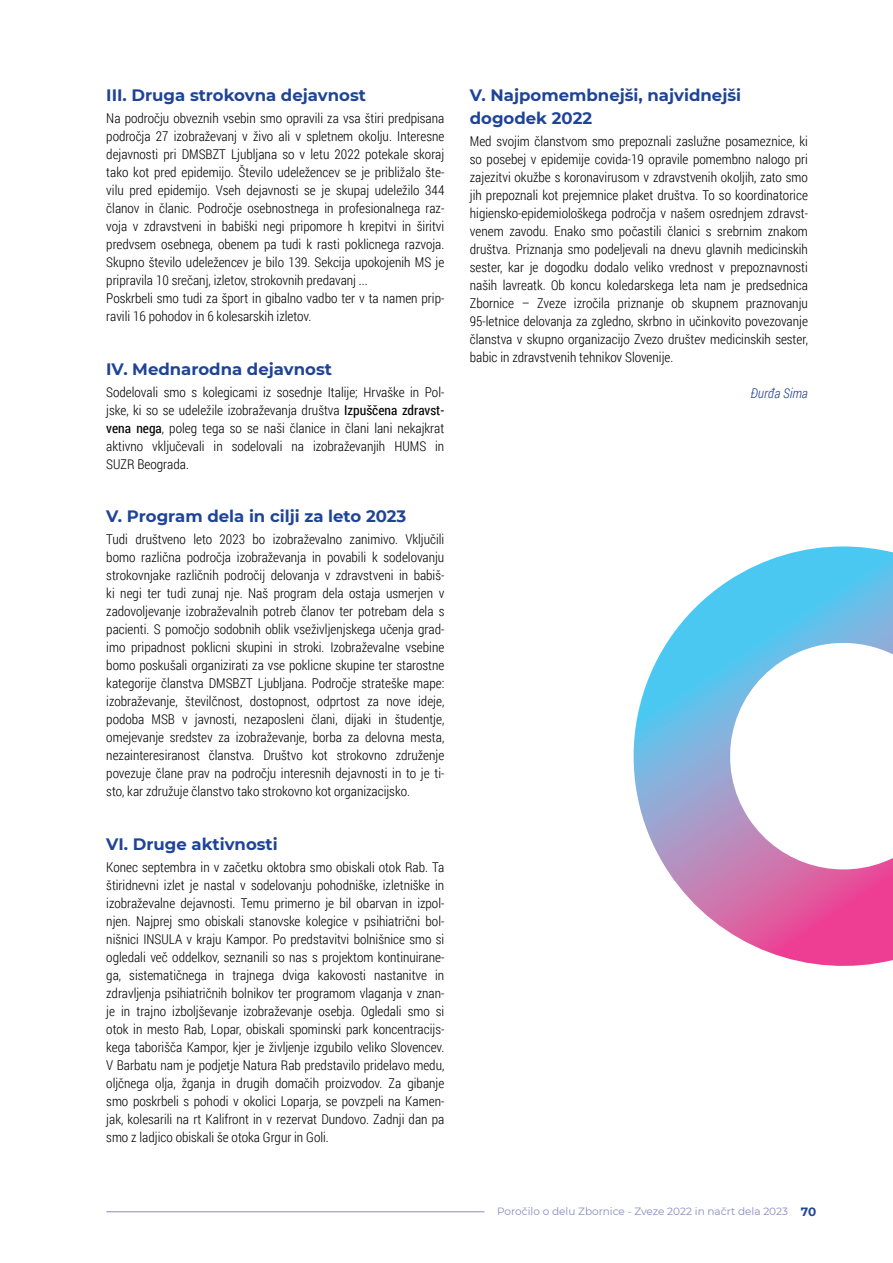
<style>
.page{position:relative;width:893px;height:1263px;background:#fff}
.page>*{position:absolute;margin:0;border:0;box-sizing:border-box;transform-origin:0 0}
.t1{font:700 16.5px/22.5px "Montserrat";color:#1f4497}
.t2{font:300 13.5px/18px "Roboto Condensed";color:#000;text-align:justify}
.t3{font:italic 300 13.5px "Roboto Condensed";color:#25408f}
.t4{font:10.5px "Montserrat";color:#868bc0}
.s1{font-weight:400}
.s2{font-weight:700;font-size:12px;color:#1f4497}
</style>
<div class="page">
<hr style="left:106px;top:1211px;width:378px;height:1px;background:#868bc0">
<svg style="left:633px;top:546px;width:260px;height:420px"></svg>
<p class="t1" style="left:106px;top:83px;width:261px">III. Druga strokovna dejavnost</p>
<p class="t2" style="left:106px;top:109px;width:340px;text-align:left">Na področju obveznih vsebin smo opravili za vsa štiri predpisana področja 27 izobraževanj v živo ali v spletnem okolju. Interesne dejavnosti pri DMSBZT Ljubljana so v letu 2022 potekale skoraj tako kot pred epidemijo. Število udeležencev se je približalo šte&shy;vilu pred epidemijo. Vseh dejavnosti se je skupaj udeležilo 344 članov in članic. Področje osebnostnega in profesionalnega raz&shy;voja v zdravstveni in babiški negi pripomore h krepitvi in širitvi predvsem osebnega, obenem pa tudi k rasti poklicnega razvoja.<br>Skupno število udeležencev je bilo 139. Sekcija upokojenih MS je pripravila 10 srečanj, izletov, strokovnih predavanj ...<br>Poskrbeli smo tudi za šport in gibalno vadbo ter v ta namen prip&shy;ravili 16 pohodov in 6 kolesarskih izletov.</p>
<p class="t1" style="left:106px;top:357px;width:227px">IV. Mednarodna dejavnost</p>
<p class="t2" style="left:106px;top:383px;width:340px">Sodelovali smo s kolegicami iz sosednje Italije; Hrvaške in Pol&shy;jske, ki so se udeležile izobraževanja društva <span class="s1">Izpuščena zdravst&shy;vena nega</span>, poleg tega so se naši članice in člani lani nekajkrat aktivno vključevali in sodelovali na izobraževanjih HUMS in SUZR Beograda.</p>
<p class="t1" style="left:106px;top:504px;width:301px">V. Program dela in cilji za leto 2023</p>
<p class="t2" style="left:106px;top:530px;width:340px">Tudi društveno leto 2023 bo izobraževalno zanimivo. Vključili bomo različna področja izobraževanja in povabili k sodelovanju strokovnjake različnih področij delovanja v zdravstveni in babiš&shy;ki negi ter tudi zunaj nje. Naš program dela ostaja usmerjen v zadovoljevanje izobraževalnih potreb članov ter potrebam dela s pacienti. S pomočjo sodobnih oblik vseživljenjskega učenja grad&shy;imo pripadnost poklicni skupini in stroki. Izobraževalne vsebine bomo poskušali organizirati za vse poklicne skupine ter starostne kategorije članstva DMSBZT Ljubljana. Področje strateške mape: izobraževanje, številčnost, dostopnost, odprtost za nove ideje, podoba MSB v javnosti, nezaposleni člani, dijaki in študentje, omejevanje sredstev za izobraževanje, borba za delovna mesta, nezainteresiranost članstva. Društvo kot strokovno združenje povezuje člane prav na področju interesnih dejavnosti in to je ti&shy;sto, kar združuje članstvo tako strokovno kot organizacijsko.</p>
<p class="t1" style="left:106px;top:832px;width:173px">VI. Druge aktivnosti</p>
<p class="t2" style="left:106px;top:858px;width:340px">Konec septembra in v začetku oktobra smo obiskali otok Rab. Ta štiridnevni izlet je nastal v sodelovanju pohodniške, izletniške in izobraževalne dejavnosti. Temu primerno je bil obarvan in izpol&shy;njen. Najprej smo obiskali stanovske kolegice v psihiatrični bol&shy;nišnici INSULA v kraju Kampor. Po predstavitvi bolnišnice smo si ogledali več oddelkov, seznanili so nas s projektom kontinuirane&shy;ga, sistematičnega in trajnega dviga kakovosti nastanitve in zdravljenja psihiatričnih bolnikov ter programom vlaganja v znan&shy;je in trajno izboljševanje izobraževanje osebja. Ogledali smo si otok in mesto Rab, Lopar, obiskali spominski park koncentracijs&shy;kega taborišča Kampor, kjer je življenje izgubilo veliko Slovencev.<br>V Barbatu nam je podjetje Natura Rab predstavilo pridelavo medu, oljčnega olja, žganja in drugih domačih proizvodov. Za gibanje smo poskrbeli s pohodi v okolici Loparja, se povzpeli na Kamen&shy;jak, kolesarili na rt Kalifront in v rezervat Dundovo. Zadnji dan pa smo z ladjico obiskali še otoka Grgur in Goli.</p>
<p class="t1" style="left:470px;top:83px;width:273px">V. Najpomembnejši, najvidnejši dogodek 2022</p>
<p class="t2" style="left:470px;top:132px;width:340px">Med svojim članstvom smo prepoznali zaslužne posameznice, ki so posebej v epidemije covida-19 opravile pomembno nalogo pri zajezitvi okužbe s koronavirusom v zdravstvenih okoljih, zato smo jih prepoznali kot prejemnice plaket društva. To so koordinatorice higiensko-epidemiološkega področja v našem osrednjem zdravst&shy;venem zavodu. Enako smo počastili članici s srebrnim znakom društva. Priznanja smo podeljevali na dnevu glavnih medicinskih sester, kar je dogodku dodalo veliko vrednost v prepoznavnosti naših lavreatk. Ob koncu koledarskega leta nam je predsednica Zbornice – Zveze izročila priznanje ob skupnem praznovanju 95-letnice delovanja za zgledno, skrbno in učinkovito povezovanje članstva v skupno organizacijo Zvezo društev medicinskih sester, babic in zdravstvenih tehnikov Slovenije.</p>
<p class="t3" style="left:751px;top:384px;width:59px">Đurđa Sima</p>
<p class="t4" style="left:497px;top:1204px;width:320px">Poročilo o delu Zbornice - Zveze 2022 in načrt dela 2023 <span class="s2">70</span></p>
</div>
